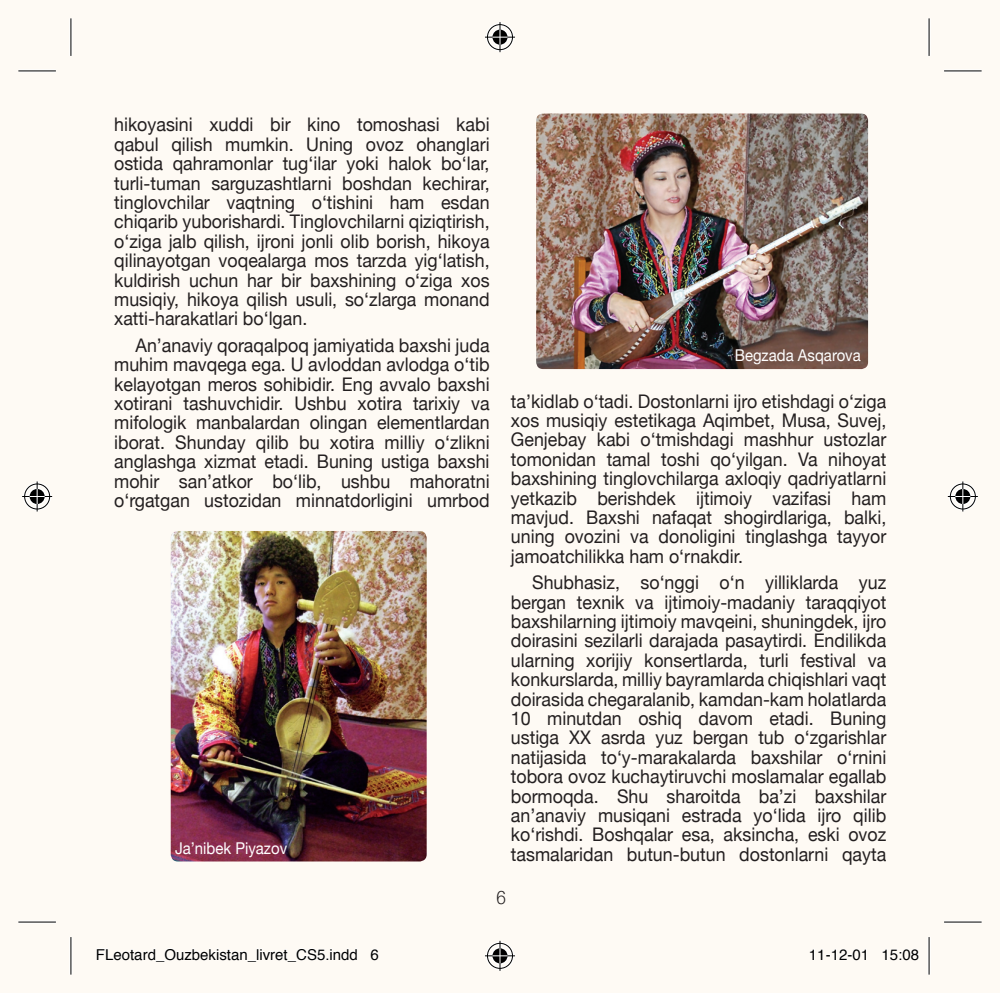
<style>
.page{position:relative;width:1000px;height:993px;background:#fff}
.page>*{position:absolute;margin:0;border:0;box-sizing:border-box;transform-origin:0 0}
.Parag_standard{font:18.75px/19.5px "Helvetica Neue";color:#231f20;text-align:justify;scale:.95 1}
.t1{font:300 18.75px "Helvetica Neue";color:#231f20;scale:.9 1}
.Nom_musicien{font:16.25px "Helvetica Neue";color:#fff;scale:.92 1}
.t2{font:15px "Helvetica";color:#000}
</style>
<div class="page">
<div style="left:0;top:0;width:999px;height:992px;background:#fefaf4"></div>
<img style="left:536px;top:113px;width:331px;height:256px">
<img style="left:171px;top:531px;width:255px;height:330px">
<hr style="left:18px;top:69px;width:38px;height:3px;background:#fff">
<hr style="left:943px;top:69px;width:38px;height:3px;background:#fff">
<hr style="left:18px;top:920px;width:38px;height:3px;background:#fff">
<hr style="left:943px;top:920px;width:38px;height:3px;background:#fff">
<hr style="left:69px;top:18px;width:3px;height:38px;background:#fff">
<hr style="left:69px;top:936px;width:3px;height:38px;background:#fff">
<hr style="left:927px;top:18px;width:3px;height:38px;background:#fff">
<hr style="left:927px;top:936px;width:3px;height:38px;background:#fff">
<hr style="left:18px;top:70px;width:38px;height:1px;background:#000">
<hr style="left:943px;top:70px;width:38px;height:1px;background:#000">
<hr style="left:18px;top:921px;width:38px;height:1px;background:#000">
<hr style="left:943px;top:921px;width:38px;height:1px;background:#000">
<hr style="left:70px;top:18px;width:1px;height:38px;background:#000">
<hr style="left:70px;top:936px;width:1px;height:38px;background:#000">
<hr style="left:928px;top:18px;width:1px;height:38px;background:#000">
<hr style="left:928px;top:936px;width:1px;height:38px;background:#000">
<div style="left:486px;top:23px;width:28px;height:28px;border:3px solid #fff;border-radius:50%"></div>
<hr style="left:485px;top:36px;width:30px;height:3px;background:#fff">
<hr style="left:498px;top:22px;width:3px;height:30px;background:#fff">
<div style="left:491px;top:28px;width:18px;height:18px;border:3px solid #fff;border-radius:50%"></div>
<div style="left:487px;top:24px;width:25px;height:26px;border:1px solid #000;border-radius:50%"></div>
<hr style="left:485px;top:37px;width:30px;height:1px;background:#000">
<hr style="left:499px;top:22px;width:1px;height:30px;background:#000">
<svg style="left:492px;top:30px;width:15px;height:15px"></svg>
<div style="left:486px;top:941px;width:28px;height:28px;border:3px solid #fff;border-radius:50%"></div>
<svg style="left:485px;top:953px;width:30px;height:4px"></svg>
<hr style="left:498px;top:940px;width:3px;height:30px;background:#fff">
<div style="left:491px;top:946px;width:18px;height:18px;border:3px solid #fff;border-radius:50%"></div>
<div style="left:487px;top:942px;width:25px;height:26px;border:1px solid #000;border-radius:50%"></div>
<hr style="left:485px;top:955px;width:30px;height:1px;background:#000">
<hr style="left:499px;top:940px;width:1px;height:30px;background:#000">
<svg style="left:492px;top:948px;width:15px;height:15px"></svg>
<div style="left:23px;top:482px;width:28px;height:28px;border:3px solid #fff;border-radius:50%"></div>
<hr style="left:22px;top:494px;width:30px;height:4px;background:#fff">
<hr style="left:36px;top:481px;width:3px;height:30px;background:#fff">
<div style="left:28px;top:487px;width:18px;height:18px;border:3px solid #fff;border-radius:50%"></div>
<div style="left:24px;top:483px;width:26px;height:26px;border:1px solid #000;border-radius:50%"></div>
<hr style="left:22px;top:496px;width:30px;height:1px;background:#000">
<hr style="left:37px;top:481px;width:1px;height:30px;background:#000">
<svg style="left:30px;top:489px;width:15px;height:15px"></svg>
<div style="left:948px;top:482px;width:28px;height:28px;border:3px solid #fff;border-radius:50%"></div>
<hr style="left:947px;top:494px;width:30px;height:4px;background:#fff">
<hr style="left:961px;top:481px;width:3px;height:30px;background:#fff">
<div style="left:953px;top:487px;width:18px;height:18px;border:3px solid #fff;border-radius:50%"></div>
<div style="left:949px;top:483px;width:26px;height:26px;border:1px solid #000;border-radius:50%"></div>
<hr style="left:947px;top:496px;width:30px;height:1px;background:#000">
<hr style="left:962px;top:481px;width:1px;height:30px;background:#000">
<svg style="left:955px;top:489px;width:15px;height:15px"></svg>
<svg style="left:97px;top:949px;width:260px;height:11px"></svg>
<svg style="left:810px;top:949px;width:56px;height:11px"></svg>
<svg style="left:883px;top:949px;width:35px;height:11px"></svg>
<p class="Parag_standard" style="left:114px;top:114px;width:396px">hikoyasini xuddi bir kino tomoshasi kabi qabul qilish mumkin. Uning ovoz ohanglari ostida qahramonlar tug‘ilar yoki halok bo‘lar, turli-tuman sarguzashtlarni boshdan kechirar, tinglovchilar vaqtning o‘tishini ham esdan chiqarib yuborishardi. Tinglovchilarni qiziqtirish, o‘ziga jalb qilish, ijroni jonli olib borish, hikoya qilinayotgan voqealarga mos tarzda yig‘latish, kuldirish uchun har bir baxshining o‘ziga xos musiqiy, hikoya qilish usuli, so‘zlarga monand xatti-harakatlari bo‘lgan.</p>
<p class="Parag_standard" style="left:114px;top:334px;width:396px;text-indent:21px">An’anaviy qoraqalpoq jamiyatida baxshi juda muhim mavqega ega. U avloddan avlodga o‘tib kelayotgan meros sohibidir. Eng avvalo baxshi xotirani tashuvchidir. Ushbu xotira tarixiy va mifologik manbalardan olingan elementlardan iborat. Shunday qilib bu xotira milliy o‘zlikni anglashga xizmat etadi. Buning ustiga baxshi mohir san’atkor bo‘lib, ushbu mahoratni o‘rgatgan ustozidan minnatdorligini umrbod</p>
<p class="Nom_musicien" style="left:175px;top:833px;width:123px">Ja’nibek Piyazov</p>
<p class="Nom_musicien" style="left:734px;top:341px;width:138px">Begzada Asqarova</p>
<p class="Parag_standard" style="left:511px;top:390px;width:396px">ta’kidlab o‘tadi. Dostonlarni ijro etishdagi o‘ziga xos musiqiy estetikaga Aqimbet, Musa, Suvej, Genjebay kabi o‘tmishdagi mashhur ustozlar tomonidan tamal toshi qo‘yilgan. Va nihoyat baxshining tinglovchilarga axloqiy qadriyatlarni yetkazib berishdek ijtimoiy vazifasi ham mavjud. Baxshi nafaqat shogirdlariga, balki, uning ovozini va donoligini tinglashga tayyor jamoatchilikka ham o‘rnakdir.</p>
<p class="Parag_standard" style="left:511px;top:571px;width:396px;text-indent:21px">Shubhasiz, so‘nggi o‘n yilliklarda yuz bergan texnik va ijtimoiy-madaniy taraqqiyot baxshilarning ijtimoiy mavqeini, shuningdek, ijro doirasini sezilarli darajada pasaytirdi. Endilikda ularning xorijiy konsertlarda, turli festival va konkurslarda, milliy bayramlarda chiqishlari vaqt doirasida chegaralanib, kamdan-kam holatlarda 10 minutdan oshiq davom etadi. Buning ustiga XX asrda yuz bergan tub o‘zgarishlar natijasida to‘y-marakalarda baxshilar o‘rnini tobora ovoz kuchaytiruvchi moslamalar egallab bormoqda. Shu sharoitda ba’zi baxshilar an’anaviy musiqani estrada yo‘lida ijro qilib ko‘rishdi. Boshqalar esa, aksincha, eski ovoz tasmalaridan butun-butun dostonlarni qayta</p>
<p class="t1" style="left:496px;top:882px;width:12px">6</p>
<p class="t2" style="left:96px;top:942px;width:284px">FLeotard_Ouzbekistan_livret_CS5.indd 6</p>
<p class="t2" style="left:808px;top:942px;width:112px">11-12-01 15:08</p>
</div>
